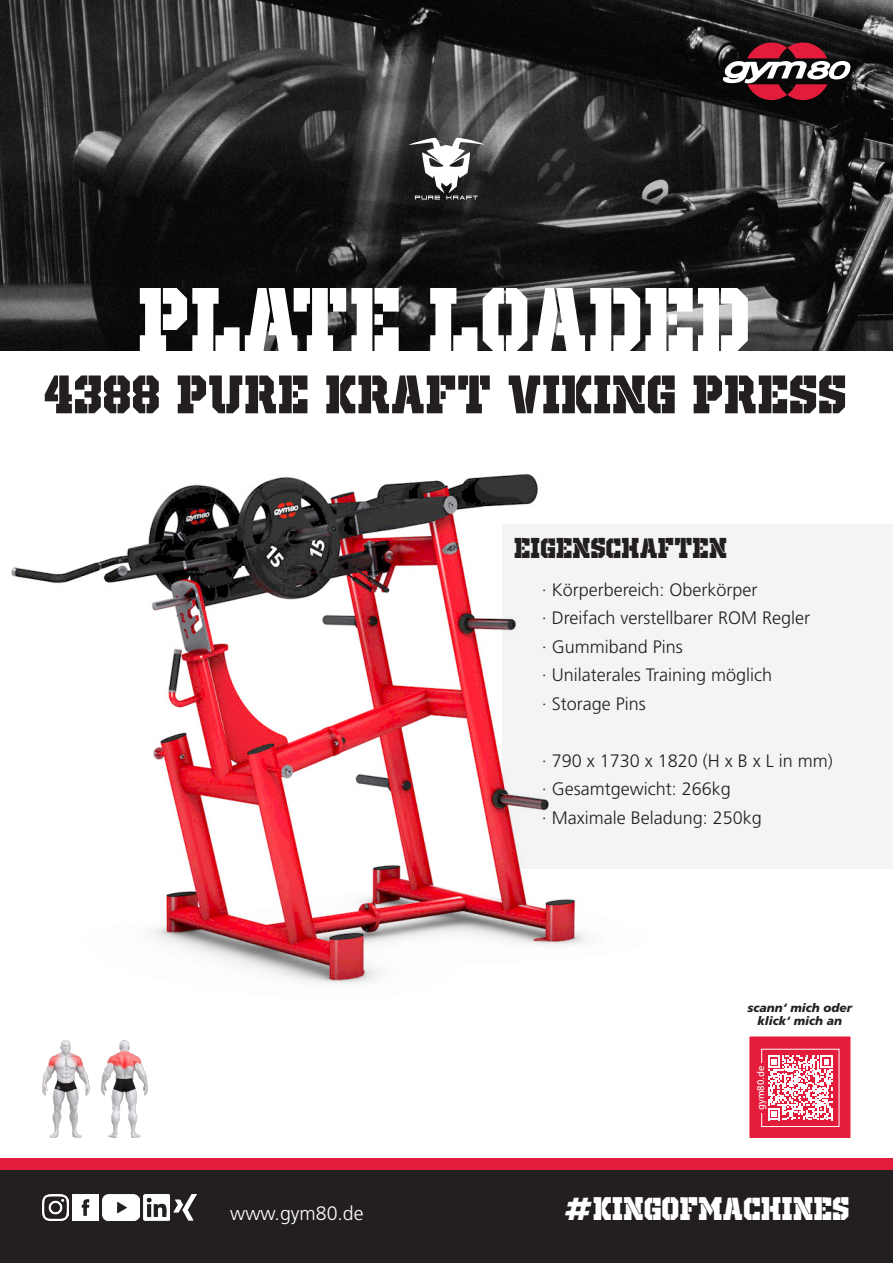
<style>
.page{position:relative;width:893px;height:1263px;background:#fff}
.page>*{position:absolute;margin:0;border:0;box-sizing:border-box;transform-origin:0 0}
.t1{font:105px "Old School United Stencil";color:#fff}
.t2{font:63px "Old School United Stencil";color:#231f20}
.t3{font:37.5px "Old School United Stencil";color:#fff}
.t4{font:33px "Old School United Stencil";color:#231f20}
.t5{font:300 19.5px "Frutiger LT Std";color:#fff}
.t6{font:300 18px "Frutiger LT Std";color:#231f20}
.t7{font:italic 900 12px "Frutiger LT Std";color:#231f20}
.t8{font:9.75px "Frutiger LT Std";color:#fff}
</style>
<div class="page">
<img style="left:0;top:0;width:893px;height:350px">
<svg style="left:723px;top:43px;width:127px;height:57px"></svg>
<div style="left:0;top:1169px;width:893px;height:94px;background:#231f20"></div>
<img style="left:43px;top:1194px;width:26px;height:26px">
<img style="left:144px;top:1194px;width:26px;height:26px">
<img style="left:103px;top:1194px;width:37px;height:26px">
<img style="left:73px;top:1194px;width:26px;height:26px">
<img style="left:174px;top:1194px;width:22px;height:26px">
<div style="left:0;top:1158px;width:893px;height:11px;background:#e41c3b"></div>
<img style="left:11px;top:473px;width:882px;height:635px">
<div style="left:502px;top:524px;width:391px;height:344px;background:#f4f4f4"></div>
<img style="left:43px;top:1040px;width:105px;height:98px">
<svg style="left:409px;top:138px;width:75px;height:62px"></svg>
<div style="left:749px;top:1036px;width:101px;height:102px;background:#e41c3b;border:2px solid #e41c3b"></div>
<div style="left:761px;top:1049px;width:78px;height:78px;border:1px solid #fff"></div>
<svg style="left:768px;top:1055px;width:65px;height:65px"></svg>
<div style="left:754px;top:1063px;width:12px;height:49px;background:#e41c3b"></div>
<p class="t1" style="left:140px;top:264px;width:615px">PLATE LOADED</p>
<p class="t2" style="left:45px;top:361px;width:805px">4388 PURE KRAFT VIKING PRESS</p>
<p class="t4" style="left:515px;top:530px;width:215px">EIGENSCHAFTEN</p>
<p class="t6" style="left:542px;top:579px;width:217px">· Körperbereich: Oberkörper</p>
<p class="t6" style="left:542px;top:608px;width:270px">· Dreifach verstellbarer ROM Regler</p>
<p class="t6" style="left:542px;top:636px;width:143px">· Gummiband Pins</p>
<p class="t6" style="left:542px;top:665px;width:232px">· Unilaterales Training möglich</p>
<p class="t6" style="left:542px;top:693px;width:106px">· Storage Pins</p>
<p class="t6" style="left:542px;top:750px;width:293px">· 790 x 1730 x 1820 (H x B x L in mm)</p>
<p class="t6" style="left:542px;top:779px;width:191px">· Gesamtgewicht: 266kg</p>
<p class="t6" style="left:542px;top:807px;width:222px">· Maximale Beladung: 250kg</p>
<p class="t7" style="left:748px;top:1000px;width:106px">scann‘ mich oder</p>
<p class="t7" style="left:758px;top:1014px;width:86px">klick‘ mich an</p>
<p class="t8" style="left:755px;top:1110px;width:46px;rotate:-90deg">gym80.de</p>
<p class="t5" style="left:230px;top:1202px;width:135px">www.gym80.de</p>
<p class="t3" style="left:565px;top:1189px;width:287px">#KINGOFMACHINES</p>
</div>
